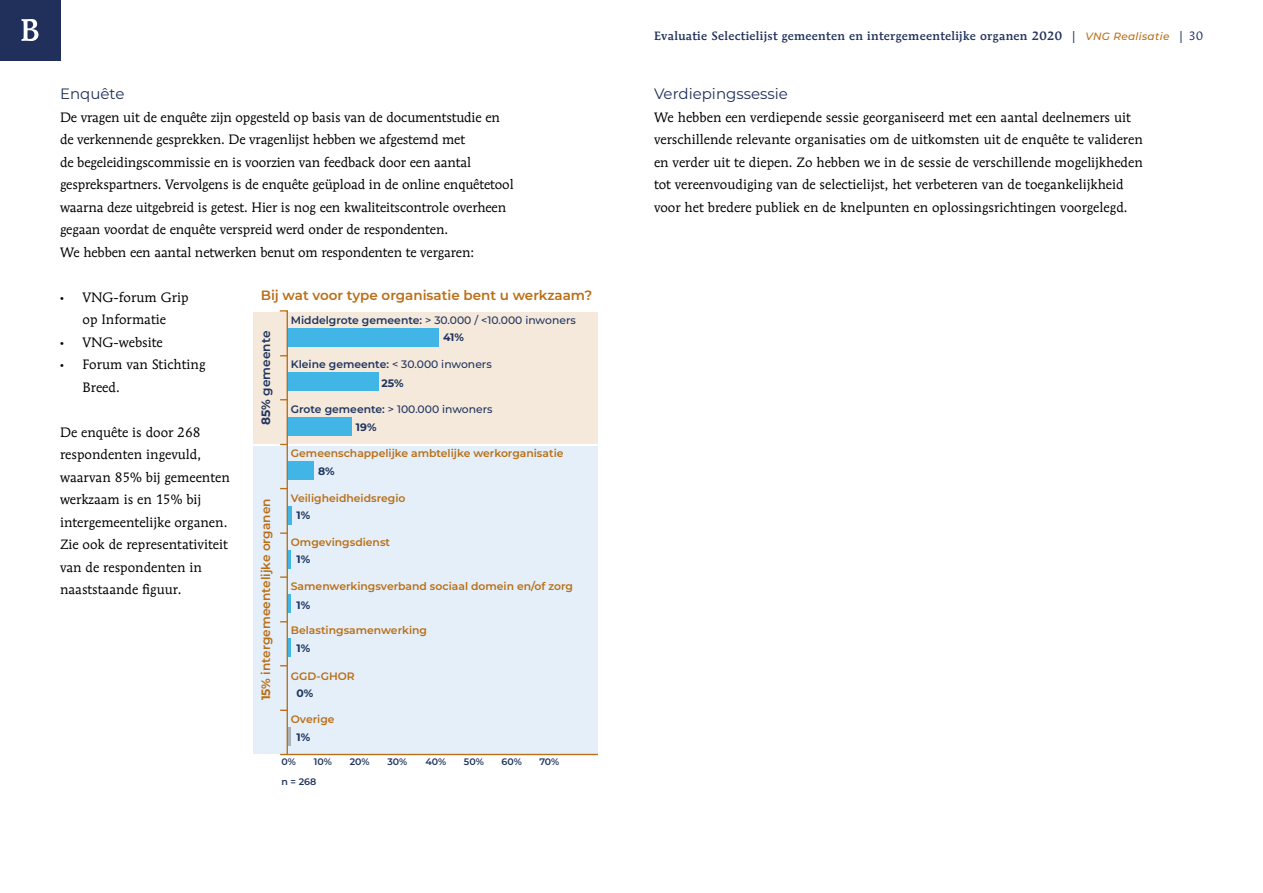
<style>
.page{position:relative;width:1263px;height:893px;background:#fff}
.page>*{position:absolute;margin:0;border:0;box-sizing:border-box;transform-origin:0 0}
.Kop_3_met{font:15px "Montserrat";color:#21305b}
.Brood_wit_na{font:13.5px/22.5px "Mendoza Roman Std";color:#000}
.t1{font:600 13.5px "Montserrat";color:#ba6e15}
.Opsomming{font:13.5px/22.5px "Mendoza Roman Std";color:#000;text-align:center}
.Opsomming_wit_na{font:13.5px/22.5px "Mendoza Roman Std";color:#000}
.t2{font:600 12.15px "Montserrat";color:#ba6e15}
.t3{font:600 12.15px "Montserrat";color:#1f345e}
.t4{font:500 12px "Mendoza Roman Std";letter-spacing:.03em;color:#21305b}
.t5{font:600 10.8px "Montserrat";color:#ba6e15}
.t6{font:500 10.8px "Montserrat";color:#1f345e}
.t7{font:600 10.8px "Montserrat";color:#1f345e}
.t8{font:700 10.8px "Montserrat";color:#1f345e}
.t9{font:600 9.45px/19.6px "Montserrat";color:#1f345e}
.s1{font-family:"Myriad Pro"}
.s2{font-weight:700}
.s3{font-weight:600}
.s4{font-weight:500}
.s5{font-family:"Montserrat";font-style:italic;font-size:10.5px;color:#ba6e15}
.s6{font-weight:400}
</style>
<div class="page">
<div style="left:0;top:0;width:60px;height:60px;background:#21305b"></div>
<svg style="left:21px;top:19px;width:18px;height:22px"></svg>
<div style="left:254px;top:312px;width:344px;height:132px;background:#f5e9dc"></div>
<div style="left:254px;top:446px;width:344px;height:308px;background:#e4eff9"></div>
<div style="left:287px;top:328px;width:152px;height:19px;background:#41b6e6"></div>
<div style="left:287px;top:372px;width:92px;height:19px;background:#41b6e6"></div>
<div style="left:287px;top:417px;width:65px;height:18px;background:#41b6e6"></div>
<div style="left:287px;top:461px;width:27px;height:19px;background:#41b6e6"></div>
<div style="left:287px;top:506px;width:5px;height:18px;background:#41b6e6"></div>
<hr style="left:287px;top:550px;width:4px;height:18px;background:#41b6e6">
<hr style="left:287px;top:594px;width:4px;height:19px;background:#41b6e6">
<hr style="left:287px;top:638px;width:4px;height:19px;background:#41b6e6">
<hr style="left:287px;top:727px;width:4px;height:19px;background:#aab1b7">
<hr style="left:280px;top:754px;width:318px;height:1px;background:#ba6e15">
<svg style="left:279px;top:310px;width:10px;height:446px"></svg>
<h3 class="Kop_3_met" style="left:60px;top:83px;width:66px">Enquête</h3>
<p class="Brood_wit_na" style="left:60px;top:105px;width:455px">De vragen uit de enquête zijn opgesteld op basis van de documentstudie en de verkennende gesprekken. De vragenlijst hebben we afgestemd met<br>de begeleidingscommissie en is voorzien van feedback door een aantal gesprekspartners. Vervolgens is de enquête geüpload in de online enquêtetool waarna deze uitgebreid is getest. Hier is nog een kwaliteitscontrole overheen gegaan voordat de enquête verspreid werd onder de respondenten.<br>We hebben een aantal netwerken benut om respondenten te vergaren:</p>
<p class="Opsomming" style="left:60px;top:285px;width:130px"><span class="s1">•</span> VNG-forum Grip op Informatie</p>
<p class="Opsomming" style="left:60px;top:330px;width:104px"><span class="s1">•</span> VNG-website</p>
<p class="Opsomming_wit_na" style="left:82px;top:353px;width:125px;text-indent:-22px"><span class="s1">•</span> Forum van Stichting<br>Breed.</p>
<p class="Brood_wit_na" style="left:60px;top:420px;width:171px">De enquête is door 268 respondenten ingevuld, waarvan 85% bij gemeenten werkzaam is en 15% bij intergemeentelijke organen.<br>Zie ook de representativiteit van de respondenten in naaststaande figuur.</p>
<p class="t1" style="left:261px;top:286px;width:333px">Bij wat voor type organisatie bent u werkzaam?</p>
<p class="t3" style="left:257px;top:425px;width:95px;rotate:-90deg"><span class="s2">85%</span> gemeente</p>
<p class="t6" style="left:291px;top:312px;width:286px"><span class="s3">Middelgrote gemeente:</span> &gt; 30.000 / &lt;10.000 inwoners</p>
<p class="t7" style="left:291px;top:357px;width:202px">Kleine gemeente: <span class="s4">&lt; 30.000 inwoners</span></p>
<p class="t6" style="left:291px;top:401px;width:203px"><span class="s3">Grote gemeente:</span> &gt; 100.000 inwoners</p>
<p class="t5" style="left:291px;top:445px;width:274px">Gemeenschappelijke ambtelijke werkorganisatie</p>
<p class="t5" style="left:291px;top:490px;width:116px">Veiligheidheidsregio</p>
<p class="t5" style="left:291px;top:534px;width:101px">Omgevingsdienst</p>
<p class="t5" style="left:291px;top:578px;width:284px">Samenwerkingsverband sociaal domein en/of zorg</p>
<p class="t5" style="left:291px;top:622px;width:138px">Belastingsamenwerking</p>
<p class="t5" style="left:291px;top:669px;width:65px">GGD-GHOR</p>
<p class="t5" style="left:291px;top:712px;width:45px">Overige</p>
<p class="t8" style="left:443px;top:330px;width:22px">41%</p>
<p class="t8" style="left:382px;top:375px;width:24px">25%</p>
<p class="t8" style="left:356px;top:419px;width:22px">19%</p>
<p class="t8" style="left:318px;top:463px;width:18px">8%</p>
<p class="t2" style="left:257px;top:700px;width:203px;rotate:-90deg"><span class="s2">15%</span> intergemeentelijke organen</p>
<p class="t8" style="left:296px;top:508px;width:15px">1%</p>
<p class="t8" style="left:296px;top:552px;width:15px">1%</p>
<p class="t8" style="left:296px;top:597px;width:15px">1%</p>
<p class="t8" style="left:296px;top:640px;width:15px">1%</p>
<p class="t8" style="left:296px;top:685px;width:18px">0%</p>
<p class="t8" style="left:296px;top:729px;width:15px">1%</p>
<p class="t9" style="left:282px;top:752px;width:16px">0%</p>
<p class="t9" style="left:282px;top:752px;width:52px;text-indent:32px">10% n = 268</p>
<p class="t9" style="left:350px;top:752px;width:21px">20%</p>
<p class="t9" style="left:387px;top:752px;width:21px">30%</p>
<p class="t9" style="left:425px;top:752px;width:22px">40%</p>
<p class="t9" style="left:464px;top:752px;width:22px">50%</p>
<p class="t9" style="left:501px;top:752px;width:22px">60%</p>
<p class="t9" style="left:539px;top:752px;width:22px">70%</p>
<p class="t4" style="left:654px;top:28px;width:550px">Evaluatie Selectielijst gemeenten en intergemeentelijke organen 2020 | <span class="s5">VNG Realisatie</span> | <span class="s6">30</span></p>
<h3 class="Kop_3_met" style="left:654px;top:83px;width:135px">Verdiepingssessie</h3>
<p class="Brood_wit_na" style="left:654px;top:105px;width:490px">We hebben een verdiepende sessie georganiseerd met een aantal deelnemers uit verschillende relevante organisaties om de uitkomsten uit de enquête te valideren en verder uit te diepen. Zo hebben we in de sessie de verschillende mogelijkheden tot vereenvoudiging van de selectielijst, het verbeteren van de toegankelijkheid voor het bredere publiek en de knelpunten en oplossingsrichtingen voorgelegd.</p>
</div>
